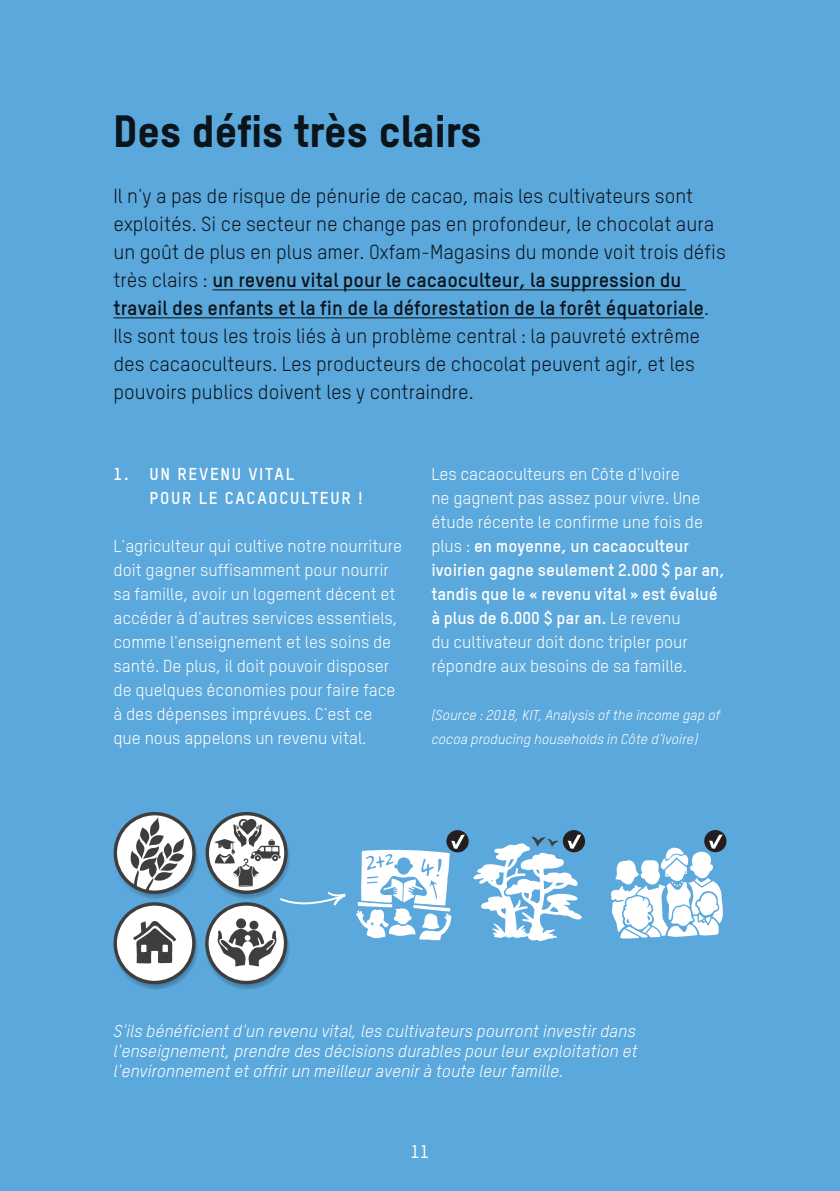
<style>
.page{position:relative;width:840px;height:1191px;background:#fff}
.page>*{position:absolute;margin:0;border:0;box-sizing:border-box;transform-origin:0 0}
.t1{font:44px "T Star Heavy";color:#231f20}
.t2{font:20px/28px "TSTAR";color:#231f20}
.t3{font:500 18px "TSTAR";color:#fff}
.t4{font:17px/24px "TSTAR";color:#fff}
.t5{font:italic 17px/20px "TSTAR";color:#fff;text-align:justify}
.t6{font:700 17px/24px "TSTAR";letter-spacing:.1em;color:#fff}
.t7{font:italic 14px/24px "TSTAR";color:#fff}
.s1{font-weight:700}
</style>
<div class="page">
<div style="left:0;top:0;width:839px;height:1191px;background:#5ba8dc"></div>
<hr style="left:212px;top:289px;width:473px;height:1px;background:#231f20">
<hr style="left:113px;top:317px;width:590px;height:1px;background:#231f20">
<img style="left:114px;top:815px;width:84px;height:84px;border-radius:42px">
<svg style="left:114px;top:812px;width:81px;height:82px"></svg>
<img style="left:113px;top:905px;width:85px;height:84px;border-radius:42px">
<svg style="left:113px;top:902px;width:82px;height:82px"></svg>
<div style="left:562px;top:830px;width:22px;height:22px;background:#231f20;border-radius:50%"></div>
<svg style="left:473px;top:834px;width:108px;height:107px"></svg>
<div style="left:446px;top:830px;width:22px;height:22px;background:#231f20;border-radius:50%"></div>
<svg style="left:356px;top:834px;width:108px;height:106px"></svg>
<div style="left:703px;top:830px;width:23px;height:22px;background:#231f20;border-radius:50%"></div>
<svg style="left:611px;top:834px;width:111px;height:104px"></svg>
<svg style="left:205px;top:812px;width:140px;height:172px"></svg>
<h1 class="t1" style="left:113px;top:103px;width:369px">Des défis très clairs</h1>
<p class="t2" style="left:113px;top:182px;width:613px">Il n'y a pas de risque de pénurie de cacao, mais les cultivateurs sont exploités. Si ce secteur ne change pas en profondeur, le chocolat aura un goût de plus en plus amer. Oxfam-Magasins du monde voit trois défis très clairs : <span class="s1">un revenu vital pour le cacaoculteur, la suppression du travail des enfants et la fin de la déforestation de la forêt équatoriale</span>.<br>Ils sont tous les trois liés à un problème central : la pauvreté extrême des cacaoculteurs. Les producteurs de chocolat peuvent agir, et les pouvoirs publics doivent les y contraindre.</p>
<p class="t6" style="left:149px;top:462px;width:214px;text-indent:-36px">1. UN REVENU VITAL<br>POUR LE CACAOCULTEUR !</p>
<p class="t4" style="left:113px;top:534px;width:290px">L'agriculteur qui cultive notre nourriture doit gagner suffisamment pour nourrir sa famille, avoir un logement décent et accéder à d'autres services essentiels, comme l'enseignement et les soins de santé. De plus, il doit pouvoir disposer de quelques économies pour faire face à des dépenses imprévues. C'est ce que nous appelons un revenu vital.</p>
<p class="t4" style="left:431px;top:462px;width:295px">Les cacaoculteurs en Côte d'Ivoire<br>ne gagnent pas assez pour vivre. Une étude récente le confirme une fois de plus : <span class="s1">en moyenne, un cacaoculteur ivoirien gagne seulement 2.000 $ par an, tandis que le « revenu vital » est évalué à plus de 6.000 $ par an.</span> Le revenu<br>du cultivateur doit donc tripler pour répondre aux besoins de sa famille.</p>
<p class="t7" style="left:431px;top:703px;width:290px">(Source : 2018, KIT, Analysis of the income gap of cocoa producing households in Côte d’Ivoire)</p>
<p class="t5" style="left:113px;top:1020px;width:525px">S'ils bénéficient d'un revenu vital, les cultivateurs pourront investir dans l'enseignement, prendre des décisions durables pour leur exploitation et l'environnement et offrir un meilleur avenir à toute leur famille.</p>
<p class="t3" style="left:410px;top:1140px;width:20px">11</p>
</div>
